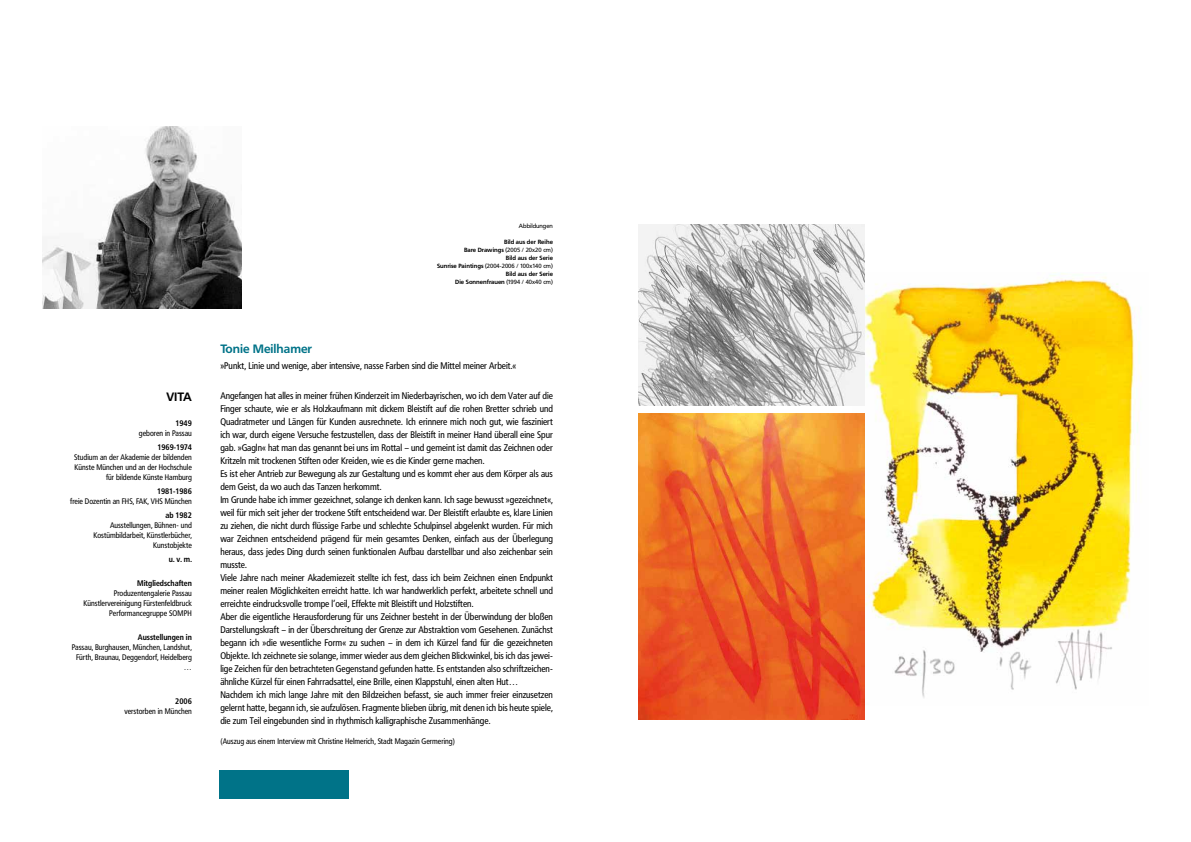
<style>
.page{position:relative;width:1191px;height:842px;background:#fff}
.page>*{position:absolute;margin:0;border:0;box-sizing:border-box;transform-origin:0 0}
.t1{font:700 12px "Frutiger BQ";color:#007388}
.t2{font:700 12px "Frutiger BQ";color:#000}
.t3{font:9.5px/13px "Frutiger Condensed BQ";color:#000}
.t4{font:8px/10px "Frutiger Condensed BQ";color:#000;text-align:right}
.t5{font:700 8px "Frutiger Condensed BQ";color:#000}
.t6{font:700 8px "Frutiger Condensed BQ";letter-spacing:-.035em;color:#000}
.t7{font:700 8px "Frutiger Condensed BQ";letter-spacing:-.02em;color:#000}
.t8{font:700 6px/8px "Frutiger BQ";color:#000;text-align:right}
.t9{font:6px "Frutiger BQ";color:#000}
.s1{font-weight:400}
</style>
<div class="page">
<div style="left:219px;top:770px;width:129px;height:29px;background:#007388"></div>
<img style="left:43px;top:126px;width:198px;height:183px">
<img style="left:853px;top:272px;width:288px;height:433px">
<img style="left:638px;top:225px;width:226px;height:180px">
<img style="left:638px;top:413px;width:226px;height:307px">
<p class="t2" style="left:166px;top:390px;width:27px">VITA</p>
<p class="t5" style="left:176px;top:418px;width:18px">1949</p>
<p class="t4" style="left:139px;top:428px;width:55px">geboren in Passau</p>
<p class="t6" style="left:157px;top:442px;width:36px">1969-1974</p>
<p class="t4" style="left:74px;top:452px;width:119px">Studium an der Akademie der bildenden<br>Künste München und an der Hochschule für bildende Künste Hamburg</p>
<p class="t7" style="left:157px;top:486px;width:36px">1981-1986</p>
<p class="t4" style="left:70px;top:496px;width:123px">freie Dozentin an FHS, FAK, VHS München</p>
<p class="t5" style="left:165px;top:510px;width:28px">ab 1982</p>
<p class="t4" style="left:93px;top:520px;width:100px">Ausstellungen, Bühnen- und<br>Kostümbildarbeit, Künstlerbücher,<br>Kunstobjekte</p>
<p class="t5" style="left:169px;top:554px;width:25px">u. v. m.</p>
<p class="t5" style="left:137px;top:578px;width:56px">Mitgliedschaften</p>
<p class="t4" style="left:84px;top:588px;width:110px">Produzentengalerie Passau<br>Künstlervereinigung Fürstenfeldbruck<br>Performancegruppe SOMPH</p>
<p class="t5" style="left:138px;top:632px;width:55px">Ausstellungen in</p>
<p class="t4" style="left:72px;top:642px;width:122px">Passau, Burghausen, München, Landshut,<br>Fürth, Braunau, Deggendorf, Heidelberg …</p>
<p class="t5" style="left:175px;top:696px;width:18px">2006</p>
<p class="t4" style="left:124px;top:706px;width:69px">verstorben in München</p>
<p class="t9" style="left:519px;top:223px;width:35px">Abbildungen</p>
<p class="t8" style="left:437px;top:238px;width:117px">Bild aus der Reihe<br>Bare Drawings <span class="s1">(2005 / 20x20 cm)<br></span>Bild aus der Serie<br>Sunrise Paintings <span class="s1">(2004-2006 / 100x140 cm)<br></span>Bild aus der Serie<br>Die Sonnenfrauen <span class="s1">(1994 / 40x40 cm)</span></p>
<p class="t1" style="left:220px;top:341px;width:93px">Tonie Meilhamer</p>
<p class="t3" style="left:220px;top:359px;width:297px">»Punkt, Linie und wenige, aber intensive, nasse Farben sind die Mittel meiner Arbeit.«</p>
<p class="t3" style="left:220px;top:389px;width:334px">Angefangen hat alles in meiner frühen Kinderzeit im Niederbayrischen, wo ich dem Vater auf die Finger schaute, wie er als Holzkaufmann mit dickem Bleistift auf die rohen Bretter schrieb und Quadratmeter und Längen für Kunden ausrechnete. Ich erinnere mich noch gut, wie fasziniert ich war, durch eigene Versuche festzustellen, dass der Bleistift in meiner Hand überall eine Spur gab. »Gagln« hat man das genannt bei uns im Rottal – und gemeint ist damit das Zeichnen oder Kritzeln mit trockenen Stiften oder Kreiden, wie es die Kinder gerne machen.<br>Es ist eher Antrieb zur Bewegung als zur Gestaltung und es kommt eher aus dem Körper als aus dem Geist, da wo auch das Tanzen herkommt.<br>Im Grunde habe ich immer gezeichnet, solange ich denken kann. Ich sage bewusst »gezeichnet«, weil für mich seit jeher der trockene Stift entscheidend war. Der Bleistift erlaubte es, klare Linien zu ziehen, die nicht durch flüssige Farbe und schlechte Schulpinsel abgelenkt wurden. Für mich war Zeichnen entscheidend prägend für mein gesamtes Denken, einfach aus der Überlegung heraus, dass jedes Ding durch seinen funktionalen Aufbau darstellbar und also zeichenbar sein musste.<br>Viele Jahre nach meiner Akademiezeit stellte ich fest, dass ich beim Zeichnen einen Endpunkt meiner realen Möglichkeiten erreicht hatte. Ich war handwerklich perfekt, arbeitete schnell und erreichte eindrucksvolle trompe l’oeil, Effekte mit Bleistift und Holzstiften.<br>Aber die eigentliche Herausforderung für uns Zeichner besteht in der Überwindung der bloßen Darstellungskraft – in der Überschreitung der Grenze zur Abstraktion vom Gesehenen. Zunächst begann ich »die wesentliche Form« zu suchen – in dem ich Kürzel fand für die gezeichneten Objekte. Ich zeichnete sie solange, immer wieder aus dem gleichen Blickwinkel, bis ich das jewei&shy;lige Zeichen für den betrachteten Gegenstand gefunden hatte. Es entstanden also schriftzeichen&shy;ähnliche Kürzel für einen Fahrradsattel, eine Brille, einen Klappstuhl, einen alten Hut… Nachdem ich mich lange Jahre mit den Bildzeichen befasst, sie auch immer freier einzusetzen gelernt hatte, begann ich, sie aufzulösen. Fragmente blieben übrig, mit denen ich bis heute spiele, die zum Teil eingebunden sind in rhythmisch kalligraphische Zusammenhänge.</p>
<p class="t4" style="left:220px;top:736px;width:236px">(Auszug aus einem Interview mit Christine Helmerich, Stadt Magazin Germering)</p>
</div>
